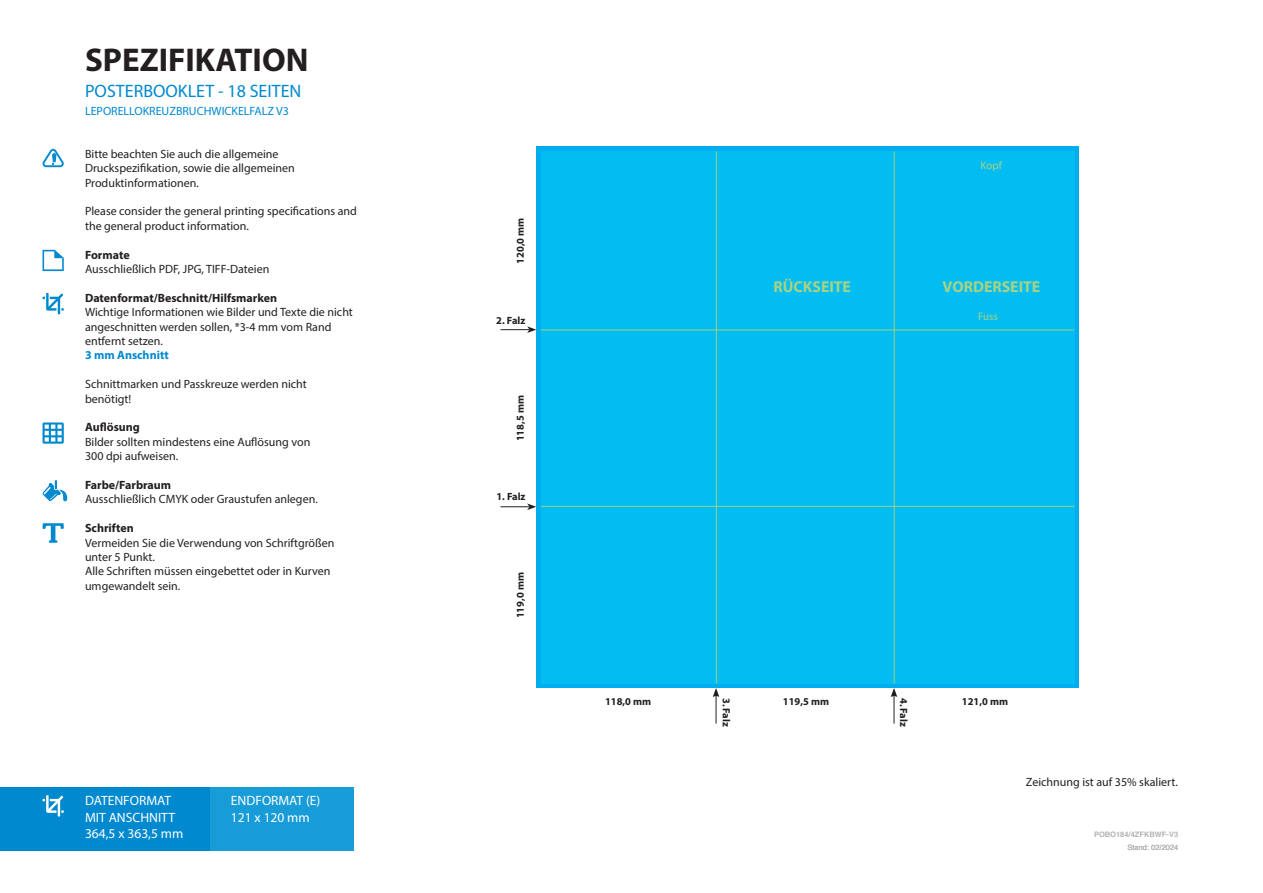
<style>
.page{position:relative;width:1263px;height:893px;background:#fff}
.page>*{position:absolute;margin:0;border:0;box-sizing:border-box;transform-origin:0 0}
.t1{font:700 33px "Myriad Pro";color:#231f20}
.t2{font:18px "Myriad Pro";color:#0089cf}
.t3{font:700 15.75px "Myriad Pro";color:#a8d383}
.t4{font:13.5px/16.2px "Myriad Pro";color:#fff}
.t5{font:12px/14.4px "Myriad Pro";color:#231f20}
.t6{font:700 12px "Myriad Pro";color:#231f20}
.t7{font:12px "Myriad Pro";color:#0089cf}
.t8{font:700 12px "Myriad Pro";color:#0089cf}
.t9{font:10.95px "Myriad Pro";color:#a8d383}
.t10{font:700 10.5px "Myriad Pro";color:#231f20}
.t11{font:700 7.5px "Helvetica";color:#b2b3b7}
.t12{font:7.5px "Helvetica";color:#b2b3b7}
</style>
<div class="page">
<div style="left:0;top:787px;width:226px;height:63px;background:#0089cf"></div>
<div style="left:210px;top:787px;width:143px;height:63px;background:#189cd8"></div>
<svg style="left:43px;top:795px;width:21px;height:21px"></svg>
<svg style="left:500px;top:326px;width:36px;height:7px"></svg>
<svg style="left:500px;top:503px;width:36px;height:7px"></svg>
<svg style="left:891px;top:688px;width:6px;height:36px"></svg>
<svg style="left:713px;top:688px;width:6px;height:36px"></svg>
<div style="left:536px;top:147px;width:543px;height:541px;background:#00aeef"></div>
<div style="left:541px;top:151px;width:533px;height:532px;background:#01bdf2"></div>
<hr style="left:716px;top:151px;width:1px;height:532px;background:#a0d080">
<hr style="left:894px;top:151px;width:1px;height:532px;background:#a0d080">
<hr style="left:541px;top:330px;width:533px;height:1px;background:#a0d080">
<hr style="left:541px;top:506px;width:533px;height:1px;background:#a0d080">
<svg style="left:43px;top:250px;width:21px;height:21px"></svg>
<svg style="left:43px;top:293px;width:21px;height:21px"></svg>
<svg style="left:43px;top:422px;width:21px;height:22px"></svg>
<svg style="left:42px;top:523px;width:22px;height:20px"></svg>
<svg style="left:43px;top:149px;width:21px;height:18px"></svg>
<svg style="left:43px;top:480px;width:24px;height:21px"></svg>
<svg style="left:50px;top:494px;width:7px;height:6px"></svg>
<h1 class="t1" style="left:85px;top:38px;width:225px">SPEZIFIKATION</h1>
<h2 class="t2" style="left:85px;top:79px;width:218px">POSTERBOOKLET - 18 SEITEN</h2>
<p class="t7" style="left:85px;top:104px;width:206px">LEPORELLOKREUZBRUCHWICKELFALZ V3</p>
<p class="t5" style="left:85px;top:146px;width:211px">Bitte beachten Sie auch die allgemeine<br>Druckspezifikation, sowie die allgemeinen<br>Produktinformationen.</p>
<p class="t5" style="left:85px;top:204px;width:273px">Please consider the general printing specifications and the general product information.</p>
<p class="t6" style="left:85px;top:247px;width:46px">Formate</p>
<p class="t5" style="left:85px;top:262px;width:186px">Ausschließlich PDF, JPG, TIFF-Dateien</p>
<p class="t6" style="left:85px;top:290px;width:194px">Datenformat/Beschnitt/Hilfsmarken</p>
<p class="t5" style="left:85px;top:305px;width:269px">Wichtige Informationen wie Bilder und Texte die nicht angeschnitten werden sollen, *3-4 mm vom Rand entfernt setzen.</p>
<p class="t8" style="left:85px;top:348px;width:85px">3 mm Anschnitt</p>
<p class="t5" style="left:85px;top:377px;width:223px">Schnittmarken und Passkreuze werden nicht benötigt!</p>
<p class="t6" style="left:85px;top:420px;width:56px">Auflösung</p>
<p class="t5" style="left:85px;top:434px;width:227px">Bilder sollten mindestens eine Auflösung von<br>300 dpi aufweisen.</p>
<p class="t6" style="left:85px;top:477px;width:88px">Farbe/Farbraum</p>
<p class="t5" style="left:85px;top:492px;width:234px">Ausschließlich CMYK oder Graustufen anlegen.</p>
<p class="t6" style="left:85px;top:520px;width:50px">Schriften</p>
<p class="t5" style="left:85px;top:535px;width:251px">Vermeiden Sie die Verwendung von Schriftgrößen unter 5 Punkt.<br>Alle Schriften müssen eingebettet oder in Kurven umgewandelt sein.</p>
<p class="t4" style="left:85px;top:792px;width:100px">DATENFORMAT<br>MIT ANSCHNITT<br>364,5 x 363,5 mm</p>
<p class="t4" style="left:231px;top:792px;width:91px">ENDFORMAT (E)<br>121 x 120 mm</p>
<p class="t10" style="left:513px;top:264px;width:48px;rotate:-90deg">120,0 mm</p>
<p class="t10" style="left:496px;top:313px;width:31px">2. Falz</p>
<p class="t10" style="left:513px;top:441px;width:48px;rotate:-90deg">118,5 mm</p>
<p class="t10" style="left:496px;top:490px;width:31px">1. Falz</p>
<p class="t10" style="left:513px;top:618px;width:48px;rotate:-90deg">119,0 mm</p>
<p class="t9" style="left:981px;top:159px;width:23px">Kopf</p>
<h3 class="t3" style="left:773px;top:277px;width:79px">RÜCKSEITE</h3>
<h3 class="t3" style="left:942px;top:277px;width:99px">VORDERSEITE</h3>
<p class="t9" style="left:978px;top:310px;width:21px">Fuss</p>
<p class="t10" style="left:733px;top:698px;width:31px;rotate:90deg">3. Falz</p>
<p class="t10" style="left:911px;top:698px;width:31px;rotate:90deg">4. Falz</p>
<p class="t10" style="left:605px;top:695px;width:48px">118,0 mm</p>
<p class="t10" style="left:783px;top:695px;width:48px">119,5 mm</p>
<p class="t10" style="left:962px;top:695px;width:48px">121,0 mm</p>
<p class="t5" style="left:1026px;top:775px;width:154px">Zeichnung ist auf 35% skaliert.</p>
<p class="t11" style="left:1094px;top:828px;width:86px">POBO184/4ZFKBWF-V3</p>
<p class="t12" style="left:1127px;top:842px;width:52px">Stand: 02/2024</p>
</div>
